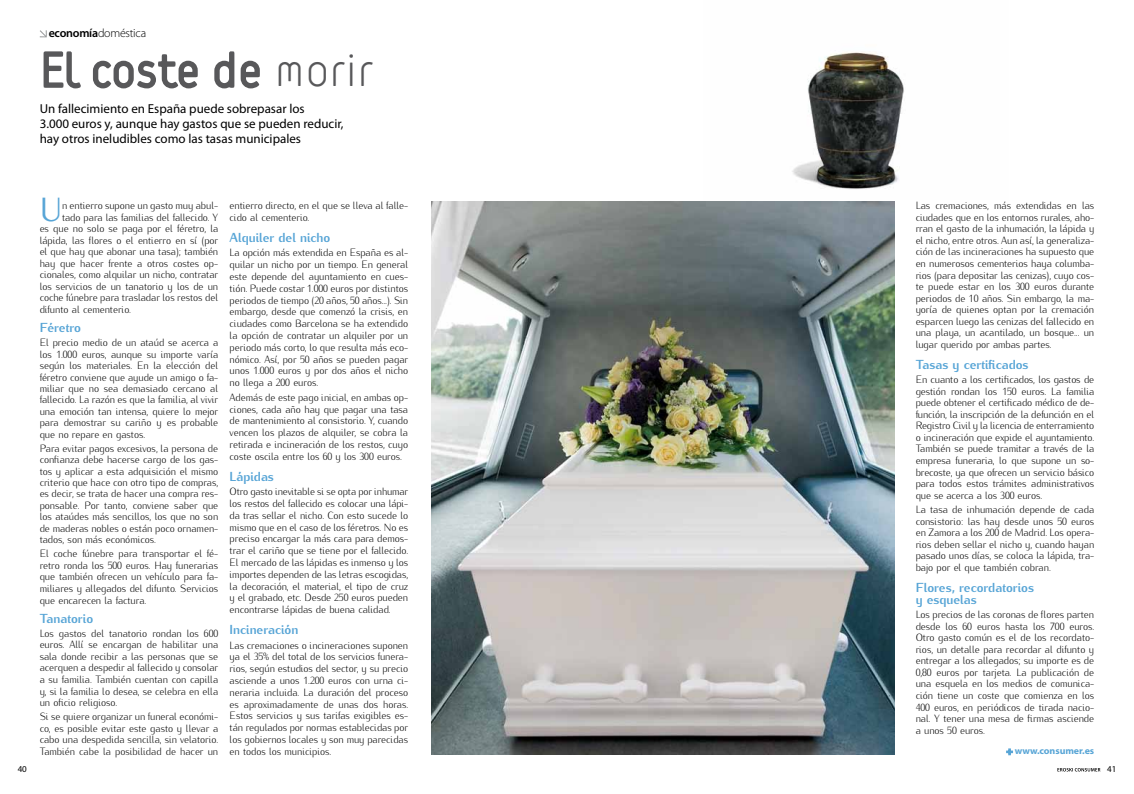
<style>
.page{position:relative;width:1134px;height:794px;background:#fff}
.page>*{position:absolute;margin:0;border:0;box-sizing:border-box;transform-origin:0 0}
.t1{font:33.3px "Kurier";color:#58a5d6;scale:.96 1}
.t2{font:13px/15px "Myriad Pro";color:#000}
.t3{font:800 13px/12.1px "Kurier";letter-spacing:-.005em;color:#58a5d6;scale:.96 1}
.t4{font:300 12px "Myriad Pro";letter-spacing:-.02em;color:#000}
.t5{font:300 10.5px/11.6px "Kurier";letter-spacing:-.01em;color:#000;text-align:justify;scale:.96 1}
.t6{font:700 9.6px "Myriad Pro";letter-spacing:-.01em;color:#58a5d6;scale:1.04 1}
.t7{font:9px "Myriad Pro";color:#000}
.s1{font-weight:600}
</style>
<div class="page">
<svg style="left:40px;top:30px;width:7px;height:7px"></svg>
<svg style="left:43px;top:51px;width:38px;height:38px"></svg>
<svg style="left:92px;top:54px;width:106px;height:35px"></svg>
<svg style="left:214px;top:51px;width:46px;height:38px"></svg>
<svg style="left:1006px;top:748px;width:7px;height:8px"></svg>
<img style="left:431px;top:201px;width:464px;height:553px">
<img style="left:792px;top:52px;width:112px;height:137px">
<svg style="left:1057px;top:768px;width:43px;height:3px"></svg>
<p class="t4" style="left:49px;top:27px;width:99px"><span class="s1">economía</span>doméstica</p>
<p class="t2" style="left:40px;top:101px;width:305px">Un fallecimiento en España puede sobrepasar los<br>3.000 euros y, aunque hay gastos que se pueden reducir, hay otros ineludibles como las tasas municipales</p>
<h1 class="t1" style="left:40px;top:183px;width:25px">U</h1>
<p class="t5" style="left:62px;top:199px;width:164px">n entierro supone un gasto muy abul-</p>
<p class="t5" style="left:62px;top:210px;width:164px">tado para las familias del fallecido. Y</p>
<p class="t5" style="left:40px;top:222px;width:188px">es que no solo se paga por el féretro, la</p>
<p class="t5" style="left:40px;top:233px;width:187px">lápida, las flores o el entierro en sí (por</p>
<p class="t5" style="left:40px;top:245px;width:188px">el que hay que abonar una tasa); también</p>
<p class="t5" style="left:40px;top:256px;width:188px">hay que hacer frente a otros costes op-</p>
<p class="t5" style="left:40px;top:268px;width:188px">cionales, como alquilar un nicho, contratar</p>
<p class="t5" style="left:40px;top:279px;width:188px">los servicios de un tanatorio y los de un</p>
<p class="t5" style="left:40px;top:291px;width:187px">coche fúnebre para trasladar los restos del</p>
<p class="t5" style="left:40px;top:302px;width:97px">difunto al cementerio.</p>
<p class="t3" style="left:40px;top:320px;width:45px">Féretro</p>
<p class="t5" style="left:40px;top:336px;width:188px">El precio medio de un ataúd se acerca a los 1.000 euros, aunque su importe varía según los materiales. En la elección del féretro conviene que ayude un amigo o fa&shy;miliar que no sea demasiado cercano al fallecido. La razón es que la familia, al vivir una emoción tan intensa, quiere lo mejor para demostrar su cariño y es probable que no repare en gastos.</p>
<p class="t5" style="left:40px;top:441px;width:188px">Para evitar pagos excesivos, la persona de confianza debe hacerse cargo de los gas&shy;tos y aplicar a esta adquisición el mismo criterio que hace con otro tipo de compras, es decir, se trata de hacer una compra res&shy;ponsable. Por tanto, conviene saber que los ataúdes más sencillos, los que no son de maderas nobles o están poco ornamen&shy;tados, son más económicos.</p>
<p class="t5" style="left:40px;top:547px;width:188px">El coche fúnebre para transportar el fé&shy;retro ronda los 500 euros. Hay funerarias que también ofrecen un vehículo para fa&shy;miliares y allegados del difunto. Servicios que encarecen la factura.</p>
<p class="t3" style="left:40px;top:611px;width:57px">Tanatorio</p>
<p class="t5" style="left:40px;top:626px;width:188px">Los gastos del tanatorio rondan los 600 euros. Allí se encargan de habilitar una sala donde recibir a las personas que se acerquen a despedir al fallecido y consolar a su familia. También cuentan con capilla y, si la familia lo desea, se celebra en ella un oficio religioso.</p>
<p class="t5" style="left:40px;top:710px;width:188px">Si se quiere organizar un funeral económi&shy;co, es posible evitar este gasto y llevar a cabo una despedida sencilla, sin velatorio.<br>También cabe la posibilidad de hacer un</p>
<p class="t5" style="left:230px;top:199px;width:188px">entierro directo, en el que se lleva al falle&shy;cido al cementerio.</p>
<p class="t3" style="left:230px;top:231px;width:106px">Alquiler del nicho</p>
<p class="t5" style="left:230px;top:246px;width:188px">La opción más extendida en España es al&shy;quilar un nicho por un tiempo. En general este depende del ayuntamiento en cues&shy;tión. Puede costar 1.000 euros por distintos periodos de tiempo (20 años, 50 años...). Sin embargo, desde que comenzó la crisis, en ciudades como Barcelona se ha extendido la opción de contratar un alquiler por un periodo más corto, lo que resulta más eco&shy;nómico. Así, por 50 años se pueden pagar unos 1.000 euros y por dos años el nicho no llega a 200 euros.</p>
<p class="t5" style="left:230px;top:390px;width:188px">Además de este pago inicial, en ambas op&shy;ciones, cada año hay que pagar una tasa de mantenimiento al consistorio. Y, cuando vencen los plazos de alquiler, se cobra la retirada e incineración de los restos, cuyo coste oscila entre los 60 y los 300 euros.</p>
<p class="t3" style="left:230px;top:469px;width:48px">Lápidas</p>
<p class="t5" style="left:230px;top:485px;width:188px">Otro gasto inevitable si se opta por inhumar los restos del fallecido es colocar una lápi&shy;da tras sellar el nicho. Con esto sucede lo mismo que en el caso de los féretros. No es preciso encargar la más cara para demos&shy;trar el cariño que se tiene por el fallecido.<br>El mercado de las lápidas es inmenso y los importes dependen de las letras escogidas, la decoración, el material, el tipo de cruz y el grabado, etc. Desde 250 euros pueden encontrarse lápidas de buena calidad.</p>
<p class="t3" style="left:230px;top:623px;width:73px">Incineración</p>
<p class="t5" style="left:230px;top:638px;width:188px">Las cremaciones o incineraciones suponen ya el 35% del total de los servicios funera&shy;rios, según estudios del sector, y su precio asciende a unos 1.200 euros con urna ci&shy;neraria incluida. La duración del proceso es aproximadamente de unas dos horas.<br>Estos servicios y sus tarifas exigibles es&shy;tán regulados por normas establecidas por los gobiernos locales y son muy parecidas en todos los municipios.</p>
<p class="t5" style="left:916px;top:199px;width:188px">Las cremaciones, más extendidas en las ciudades que en los entornos rurales, aho&shy;rran el gasto de la inhumación, la lápida y el nicho, entre otros. Aun así, la generaliza&shy;ción de las incineraciones ha supuesto que en numerosos cementerios haya columba&shy;rios (para depositar las cenizas), cuyo cos&shy;te puede estar en los 300 euros durante periodos de 10 años. Sin embargo, la ma&shy;yoría de quienes optan por la cremación esparcen luego las cenizas del fallecido en una playa, un acantilado, un bosque... un lugar querido por ambas partes.</p>
<p class="t3" style="left:916px;top:357px;width:119px">Tasas y certificados</p>
<p class="t5" style="left:916px;top:373px;width:188px">En cuanto a los certificados, los gastos de gestión rondan los 150 euros. La familia puede obtener el certificado médico de de&shy;función, la inscripción de la defunción en el Registro Civil y la licencia de enterramiento o incineración que expide el ayuntamiento.<br>También se puede tramitar a través de la empresa funeraria, lo que supone un so&shy;brecoste, ya que ofrecen un servicio básico para todos estos trámites administrativos que se acerca a los 300 euros.</p>
<p class="t5" style="left:916px;top:503px;width:188px">La tasa de inhumación depende de cada consistorio: las hay desde unos 50 euros en Zamora a los 200 de Madrid. Los opera&shy;rios deben sellar el nicho y, cuando hayan pasado unos días, se coloca la lápida, tra&shy;bajo por el que también cobran.</p>
<p class="t3" style="left:916px;top:580px;width:125px">Flores, recordatorios y esquelas</p>
<p class="t5" style="left:916px;top:607px;width:188px">Los precios de las coronas de flores parten desde los 60 euros hasta los 700 euros.<br>Otro gasto común es el de los recordato&shy;rios, un detalle para recordar al difunto y entregar a los allegados; su importe es de 0,80 euros por tarjeta. La publicación de una esquela en los medios de comunica&shy;ción tiene un coste que comienza en los 400 euros, en periódicos de tirada nacio&shy;nal. Y tener una mesa de firmas asciende a unos 50 euros.</p>
<p class="t6" style="left:1015px;top:745px;width:78px">www.consumer.es</p>
<p class="t7" style="left:18px;top:763px;width:11px">40</p>
<p class="t7" style="left:1107px;top:763px;width:11px">41</p>
</div>
